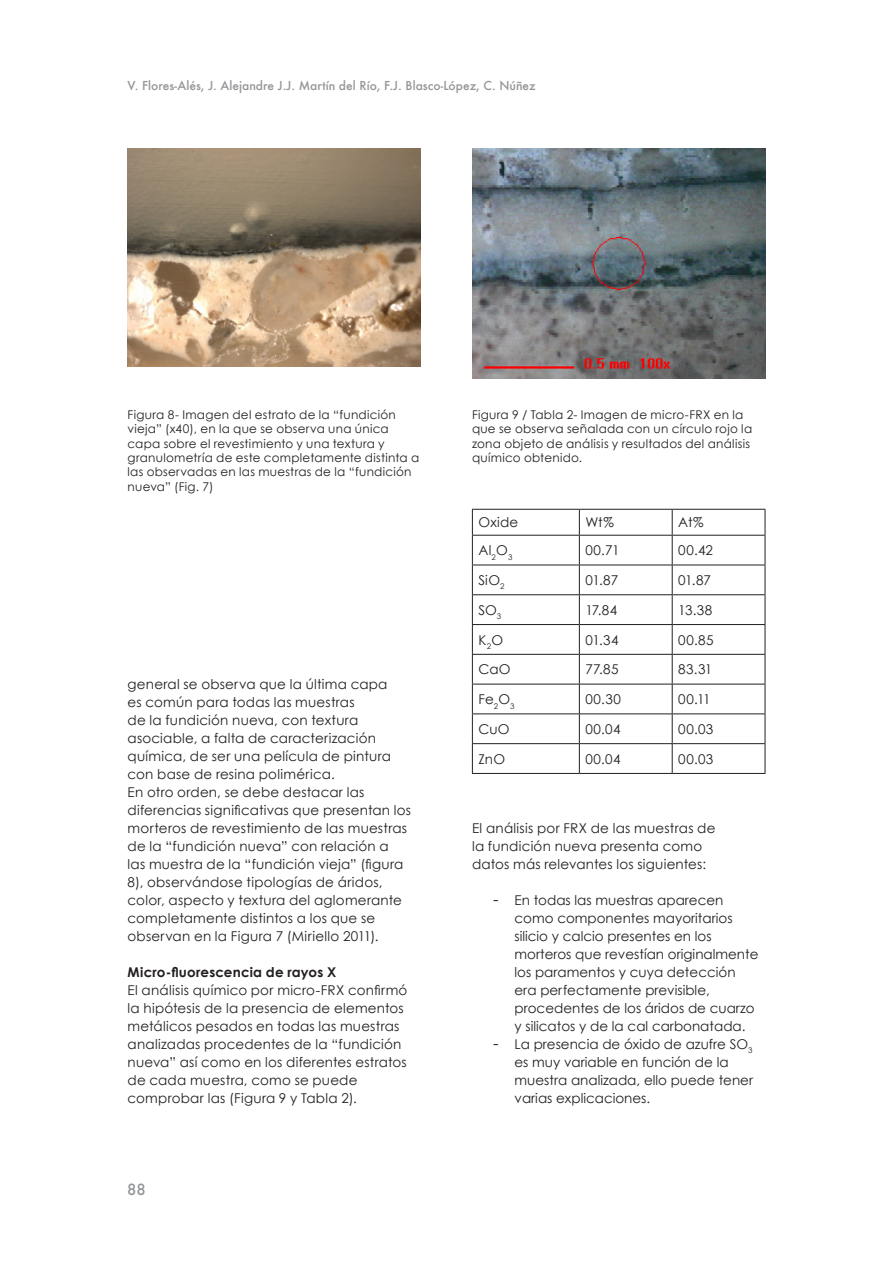
<style>
.page{position:relative;width:893px;height:1263px;background:#fff}
.page>*{position:absolute;margin:0;border:0;box-sizing:border-box;transform-origin:0 0}
.t1{font:500 15px "Futura";color:#939598}
._4__texto_normal{font:13.5px/18px "Century Gothic";letter-spacing:.015em;color:#231f20}
._4__texto_pontos{font:13.5px/18px "Century Gothic";color:#231f20}
._4__Texto_tabelas{font:13.5px "Century Gothic";letter-spacing:.02em;color:#231f20}
._4__Titulo_N1{font:700 13.5px "Century Gothic";letter-spacing:.01em;color:#231f20}
._6__Legenda{font:12px/14.4px "Century Gothic";letter-spacing:.02em;color:#231f20}
.t2{font:500 12px "Futura";color:#939598}
.s1{font-size:16.5px}
</style>
<div class="page">
<img style="left:128px;top:149px;width:293px;height:218px">
<img style="left:472px;top:149px;width:293px;height:229px">
<hr style="left:472px;top:509px;width:107px;height:1px;background:#231f20">
<hr style="left:579px;top:509px;width:93px;height:1px;background:#231f20">
<hr style="left:672px;top:509px;width:93px;height:1px;background:#231f20">
<hr style="left:472px;top:535px;width:107px;height:1px;background:#231f20">
<hr style="left:579px;top:535px;width:93px;height:1px;background:#231f20">
<hr style="left:672px;top:535px;width:93px;height:1px;background:#231f20">
<hr style="left:472px;top:565px;width:107px;height:1px;background:#231f20">
<hr style="left:579px;top:565px;width:93px;height:1px;background:#231f20">
<hr style="left:672px;top:565px;width:93px;height:1px;background:#231f20">
<hr style="left:472px;top:594px;width:107px;height:1px;background:#231f20">
<hr style="left:579px;top:594px;width:93px;height:1px;background:#231f20">
<hr style="left:672px;top:594px;width:93px;height:1px;background:#231f20">
<hr style="left:472px;top:624px;width:107px;height:1px;background:#231f20">
<hr style="left:579px;top:624px;width:93px;height:1px;background:#231f20">
<hr style="left:672px;top:624px;width:93px;height:1px;background:#231f20">
<hr style="left:472px;top:654px;width:107px;height:1px;background:#231f20">
<hr style="left:579px;top:654px;width:93px;height:1px;background:#231f20">
<hr style="left:672px;top:654px;width:93px;height:1px;background:#231f20">
<hr style="left:472px;top:684px;width:107px;height:1px;background:#231f20">
<hr style="left:579px;top:684px;width:93px;height:1px;background:#231f20">
<hr style="left:672px;top:684px;width:93px;height:1px;background:#231f20">
<hr style="left:472px;top:713px;width:107px;height:1px;background:#231f20">
<hr style="left:579px;top:713px;width:93px;height:1px;background:#231f20">
<hr style="left:672px;top:713px;width:93px;height:1px;background:#231f20">
<hr style="left:472px;top:743px;width:107px;height:1px;background:#231f20">
<svg style="left:472px;top:510px;width:1px;height:263px"></svg>
<hr style="left:579px;top:743px;width:93px;height:1px;background:#231f20">
<svg style="left:579px;top:510px;width:1px;height:263px"></svg>
<hr style="left:672px;top:743px;width:93px;height:1px;background:#231f20">
<svg style="left:672px;top:510px;width:1px;height:263px"></svg>
<svg style="left:765px;top:510px;width:1px;height:263px"></svg>
<hr style="left:472px;top:773px;width:107px;height:1px;background:#231f20">
<hr style="left:579px;top:773px;width:93px;height:1px;background:#231f20">
<hr style="left:672px;top:773px;width:93px;height:1px;background:#231f20">
<p class="t2" style="left:128px;top:77px;width:410px">V. Flores-Alés, J. Alejandre J.J. Martín del Río, F.J. Blasco-López, C. Núñez</p>
<p class="_6__Legenda" style="left:128px;top:407px;width:293px">Figura 8- Imagen del estrato de la “fundición vieja” (x40), en la que se observa una única capa sobre el revestimiento y una textura y granulometría de este completamente distinta a las observadas en las muestras de la “fundición nueva” (Fig. 7)</p>
<p class="_6__Legenda" style="left:472px;top:407px;width:282px">Figura 9 / Tabla 2- Imagen de micro-FRX en la que se observa señalada con un círculo rojo la zona objeto de análisis y resultados del análisis químico obtenido.</p>
<p class="_4__Texto_tabelas" style="left:478px;top:514px;width:42px">Oxide</p>
<p class="_4__Texto_tabelas" style="left:585px;top:514px;width:30px">Wt%</p>
<p class="_4__Texto_tabelas" style="left:678px;top:514px;width:27px">At%</p>
<p class="_4__Texto_tabelas" style="left:478px;top:542px;width:36px">Al<sub>2</sub>O<sub>3</sub></p>
<p class="_4__Texto_tabelas" style="left:585px;top:542px;width:36px">00.71</p>
<p class="_4__Texto_tabelas" style="left:678px;top:542px;width:36px">00.42</p>
<p class="_4__Texto_tabelas" style="left:478px;top:572px;width:28px">SiO<sub>2</sub></p>
<p class="_4__Texto_tabelas" style="left:585px;top:572px;width:34px">01.87</p>
<p class="_4__Texto_tabelas" style="left:678px;top:572px;width:34px">01.87</p>
<p class="_4__Texto_tabelas" style="left:478px;top:602px;width:24px">SO<sub>3</sub></p>
<p class="_4__Texto_tabelas" style="left:585px;top:602px;width:34px">17.84</p>
<p class="_4__Texto_tabelas" style="left:678px;top:602px;width:36px">13.38</p>
<p class="_4__Texto_tabelas" style="left:478px;top:631px;width:26px">K<sub>2</sub>O</p>
<p class="_4__Texto_tabelas" style="left:585px;top:631px;width:35px">01.34</p>
<p class="_4__Texto_tabelas" style="left:678px;top:631px;width:37px">00.85</p>
<p class="_4__Texto_tabelas" style="left:478px;top:661px;width:34px">CaO</p>
<p class="_4__Texto_tabelas" style="left:585px;top:661px;width:35px">77.85</p>
<p class="_4__Texto_tabelas" style="left:678px;top:661px;width:36px">83.31</p>
<p class="_4__Texto_tabelas" style="left:478px;top:691px;width:38px">Fe<sub>2</sub>O<sub>3</sub></p>
<p class="_4__Texto_tabelas" style="left:585px;top:691px;width:37px">00.30</p>
<p class="_4__Texto_tabelas" style="left:678px;top:691px;width:34px">00.11</p>
<p class="_4__Texto_tabelas" style="left:478px;top:721px;width:33px">CuO</p>
<p class="_4__Texto_tabelas" style="left:585px;top:721px;width:37px">00.04</p>
<p class="_4__Texto_tabelas" style="left:678px;top:721px;width:37px">00.03</p>
<p class="_4__Texto_tabelas" style="left:478px;top:750px;width:28px">ZnO</p>
<p class="_4__Texto_tabelas" style="left:585px;top:750px;width:37px">00.04</p>
<p class="_4__Texto_tabelas" style="left:678px;top:750px;width:37px">00.03</p>
<p class="_4__texto_normal" style="left:128px;top:675px;width:265px">general se observa que la última capa es común para todas las muestras<br>de la fundición nueva, con textura asociable, a falta de caracterización química, de ser una película de pintura con base de resina polimérica.</p>
<p class="_4__texto_normal" style="left:128px;top:783px;width:285px">En otro orden, se debe destacar las diferencias significativas que presentan los morteros de revestimiento de las muestras de la “fundición nueva” con relación a<br>las muestra de la “fundición vieja” (figura 8), observándose tipologías de áridos, color, aspecto y textura del aglomerante completamente distintos a los que se observan en la Figura 7 (Miriello 2011).</p>
<p class="_4__Titulo_N1" style="left:128px;top:963px;width:210px">Micro-fluorescencia de rayos X</p>
<p class="_4__texto_normal" style="left:128px;top:981px;width:281px">El análisis químico por micro-FRX confirmó la hipótesis de la presencia de elementos metálicos pesados en todas las muestras analizadas procedentes de la “fundición nueva” así como en los diferentes estratos de cada muestra, como se puede comprobar las (Figura 9 y Tabla 2).</p>
<p class="_4__texto_normal" style="left:472px;top:819px;width:245px">El análisis por FRX de las muestras de la fundición nueva presenta como datos más relevantes los siguientes:</p>
<p class="_4__texto_pontos" style="left:514px;top:891px;width:245px;text-indent:-21px"><span class="s1">-</span> En todas las muestras aparecen como componentes mayoritarios silicio y calcio presentes en los morteros que revestían originalmente los paramentos y cuya detección era perfectamente previsible, procedentes de los áridos de cuarzo y silicatos y de la cal carbonatada.</p>
<p class="_4__texto_pontos" style="left:514px;top:1035px;width:240px;text-indent:-21px"><span class="s1">-</span> La presencia de óxido de azufre SO<sub>3 </sub>es muy variable en función de la muestra analizada, ello puede tener varias explicaciones.</p>
<p class="t1" style="left:127px;top:1179px;width:20px">88</p>
</div>
